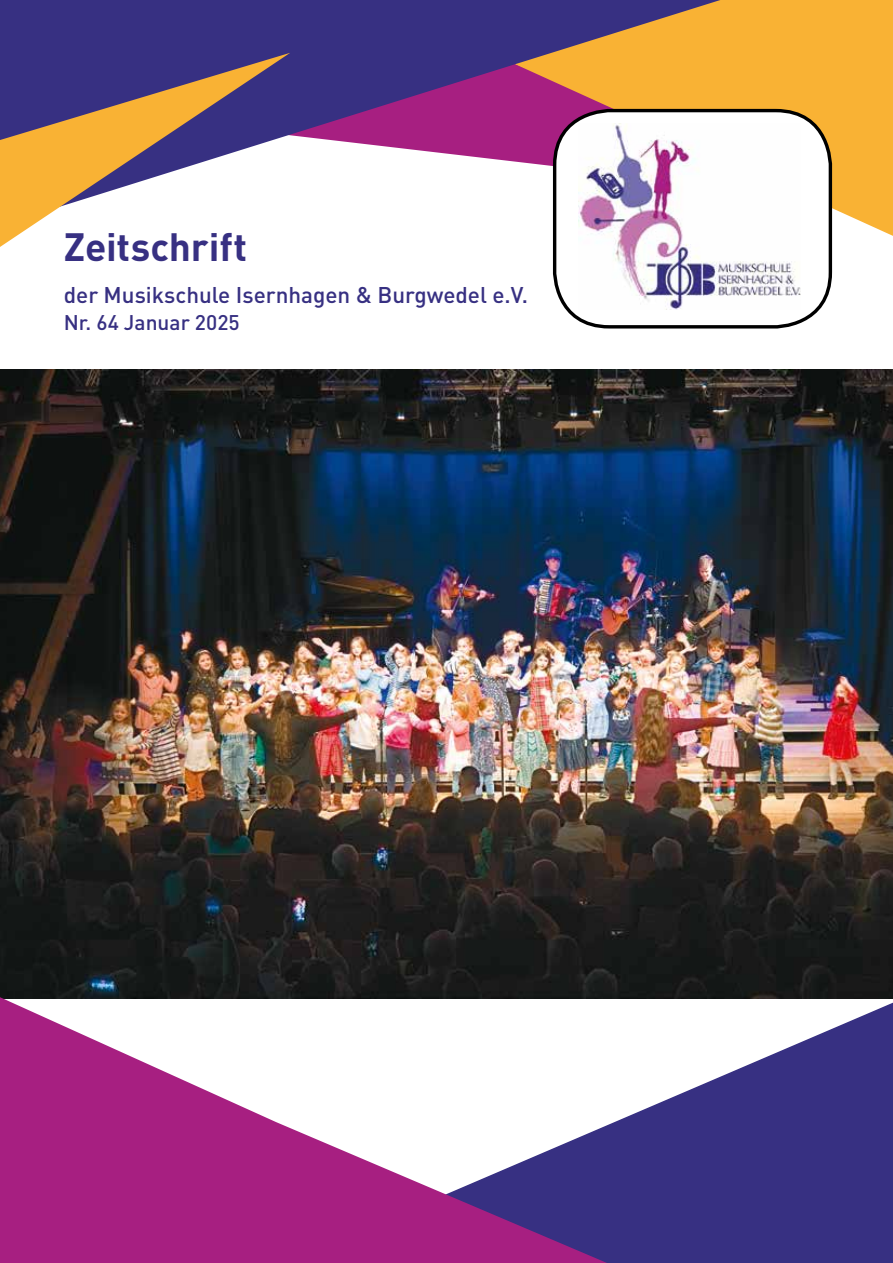
<style>
.page{position:relative;width:893px;height:1263px;background:#fff}
.page>*{position:absolute;margin:0;border:0;box-sizing:border-box;transform-origin:0 0}
.t1{font:700 39px "DIN";letter-spacing:-.005em;color:#373082}
.t2{font:500 22.5px "DIN";color:#373082}
.t3{font:500 21px "DIN";color:#373082}
</style>
<div class="page">
<img style="left:0;top:370px;width:893px;height:627px">
<svg style="left:252px;top:996px;width:641px;height:267px"></svg>
<svg style="left:0;top:997px;width:607px;height:266px"></svg>
<div style="left:552px;top:0;width:341px;height:236px;background:#f9b234"></div>
<div style="left:555px;top:111px;width:275px;height:216px;background:#fff;border-radius:55px"></div>
<div style="left:553px;top:109px;width:279px;height:219px;border:3px solid #000;border-radius:55px"></div>
<img style="left:579px;top:225px;width:222px;height:85px">
<svg style="left:0;top:0;width:720px;height:225px"></svg>
<svg style="left:0;top:53px;width:290px;height:194px"></svg>
<h1 class="t1" style="left:64px;top:221px;width:185px">Zeitschrift</h1>
<p class="t2" style="left:64px;top:280px;width:466px">der Musikschule Isernhagen &amp; Burgwedel e.V.</p>
<p class="t3" style="left:64px;top:309px;width:177px">Nr. 64 Januar 2025</p>
</div>
